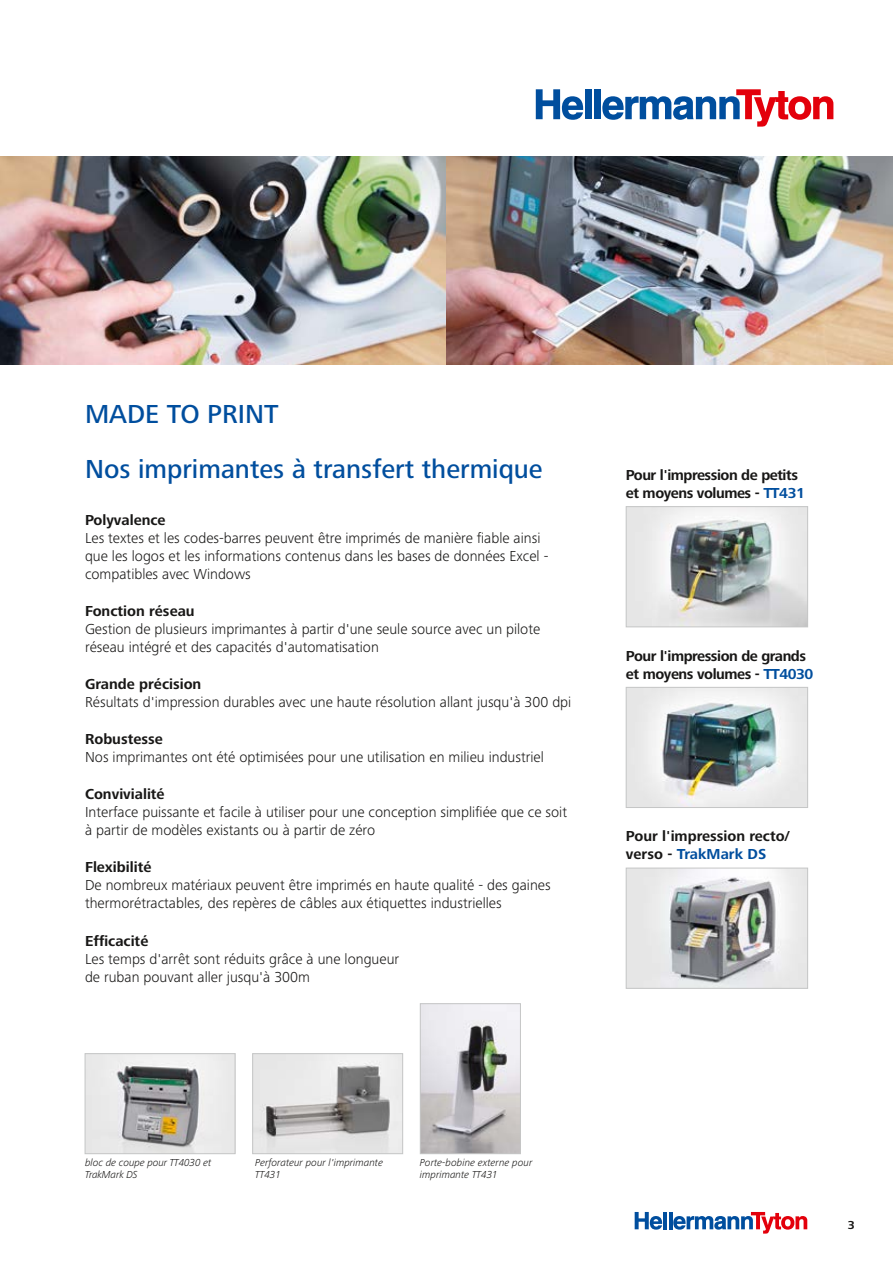
<style>
.page{position:relative;width:893px;height:1263px;background:#fff}
.page>*{position:absolute;margin:0;border:0;box-sizing:border-box;transform-origin:0 0}
.t1{font:500 27px/54.3px "Frutiger Next LTW1 G";color:#004e9e}
.t2{font:300 15px/18px "Frutiger Next LTW1 G";color:#181716}
.t3{font:700 15px/18px "Frutiger Next LTW1 G";color:#181716}
.t4{font:700 15px/18px "Frutiger Next LTW1 G";letter-spacing:-.03em;color:#181716}
.t5{font:700 12px "Frutiger Next LTW1 G";color:#181716}
.t6{font:italic 300 10.5px/12px "Frutiger Next LTW1 G";color:#181716}
.s1{color:#004e9e}
</style>
<div class="page">
<hr style="left:663px;top:1212px;width:4px;height:17px;background:#004e9e">
<hr style="left:669px;top:1212px;width:3px;height:17px;background:#004e9e">
<svg style="left:635px;top:1212px;width:27px;height:17px"></svg>
<svg style="left:673px;top:1212px;width:134px;height:21px"></svg>
<img style="left:0;top:156px;width:893px;height:209px">
<img style="left:628px;top:508px;width:178px;height:117px">
<div style="left:626px;top:506px;width:182px;height:121px;border:1px solid #c5c6c6"></div>
<img style="left:628px;top:689px;width:178px;height:117px">
<div style="left:626px;top:687px;width:182px;height:121px;border:1px solid #c5c6c6"></div>
<img style="left:628px;top:870px;width:178px;height:117px">
<div style="left:626px;top:868px;width:182px;height:121px;border:1px solid #c5c6c6"></div>
<img style="left:87px;top:1055px;width:146px;height:97px">
<div style="left:85px;top:1053px;width:150px;height:101px;border:1px solid #c5c6c6"></div>
<img style="left:254px;top:1055px;width:147px;height:97px">
<div style="left:252px;top:1053px;width:151px;height:101px;border:1px solid #c5c6c6"></div>
<img style="left:422px;top:1005px;width:97px;height:147px">
<div style="left:420px;top:1003px;width:101px;height:151px;border:1px solid #c5c6c6"></div>
<div style="left:585px;top:89px;width:6px;height:30px;background:#004e9e"></div>
<div style="left:594px;top:89px;width:7px;height:30px;background:#004e9e"></div>
<svg style="left:536px;top:89px;width:47px;height:31px"></svg>
<svg style="left:602px;top:89px;width:231px;height:38px"></svg>
<h1 class="t1" style="left:85px;top:388px;width:459px">MADE TO PRINT<br>Nos imprimantes à transfert thermique</h1>
<p class="t3" style="left:85px;top:511px;width:82px">Polyvalence</p>
<p class="t2" style="left:85px;top:529px;width:465px">Les textes et les codes-barres peuvent être imprimés de manière fiable ainsi que les logos et les informations contenus dans les bases de données Excel - compatibles avec Windows</p>
<p class="t3" style="left:85px;top:602px;width:111px">Fonction réseau</p>
<p class="t2" style="left:85px;top:620px;width:457px">Gestion de plusieurs imprimantes à partir d'une seule source avec un pilote réseau intégré et des capacités d'automatisation</p>
<p class="t3" style="left:85px;top:675px;width:118px">Grande précision</p>
<p class="t2" style="left:85px;top:693px;width:488px">Résultats d'impression durables avec une haute résolution allant jusqu'à 300 dpi</p>
<p class="t3" style="left:85px;top:730px;width:79px">Robustesse</p>
<p class="t2" style="left:85px;top:748px;width:460px">Nos imprimantes ont été optimisées pour une utilisation en milieu industriel</p>
<p class="t3" style="left:85px;top:786px;width:81px">Convivialité</p>
<p class="t2" style="left:85px;top:803px;width:484px">Interface puissante et facile à utiliser pour une conception simplifiée que ce soit à partir de modèles existants ou à partir de zéro</p>
<p class="t3" style="left:85px;top:859px;width:68px">Flexibilité</p>
<p class="t2" style="left:85px;top:876px;width:467px">De nombreux matériaux peuvent être imprimés en haute qualité - des gaines thermorétractables, des repères de câbles aux étiquettes industrielles</p>
<p class="t3" style="left:85px;top:932px;width:65px">Efficacité</p>
<p class="t2" style="left:85px;top:949px;width:316px">Les temps d'arrêt sont réduits grâce à une longueur de ruban pouvant aller jusqu'à 300m</p>
<p class="t4" style="left:626px;top:466px;width:181px">Pour l'impression de petits et moyens volumes - <span class="s1">TT431</span></p>
<p class="t4" style="left:626px;top:647px;width:189px">Pour l'impression de grands et moyens volumes - <span class="s1">TT4030</span></p>
<p class="t3" style="left:626px;top:828px;width:165px">Pour l'impression recto/ verso - <span class="s1">TrakMark DS</span></p>
<p class="t6" style="left:255px;top:1156px;width:129px">Perforateur pour l'imprimante<br>TT431</p>
<p class="t6" style="left:85px;top:1156px;width:128px">bloc de coupe pour TT4030 et<br>TrakMark DS</p>
<p class="t6" style="left:420px;top:1156px;width:114px">Porte-bobine externe pour imprimante TT431</p>
<p class="t5" style="left:848px;top:1218px;width:9px">3</p>
</div>
